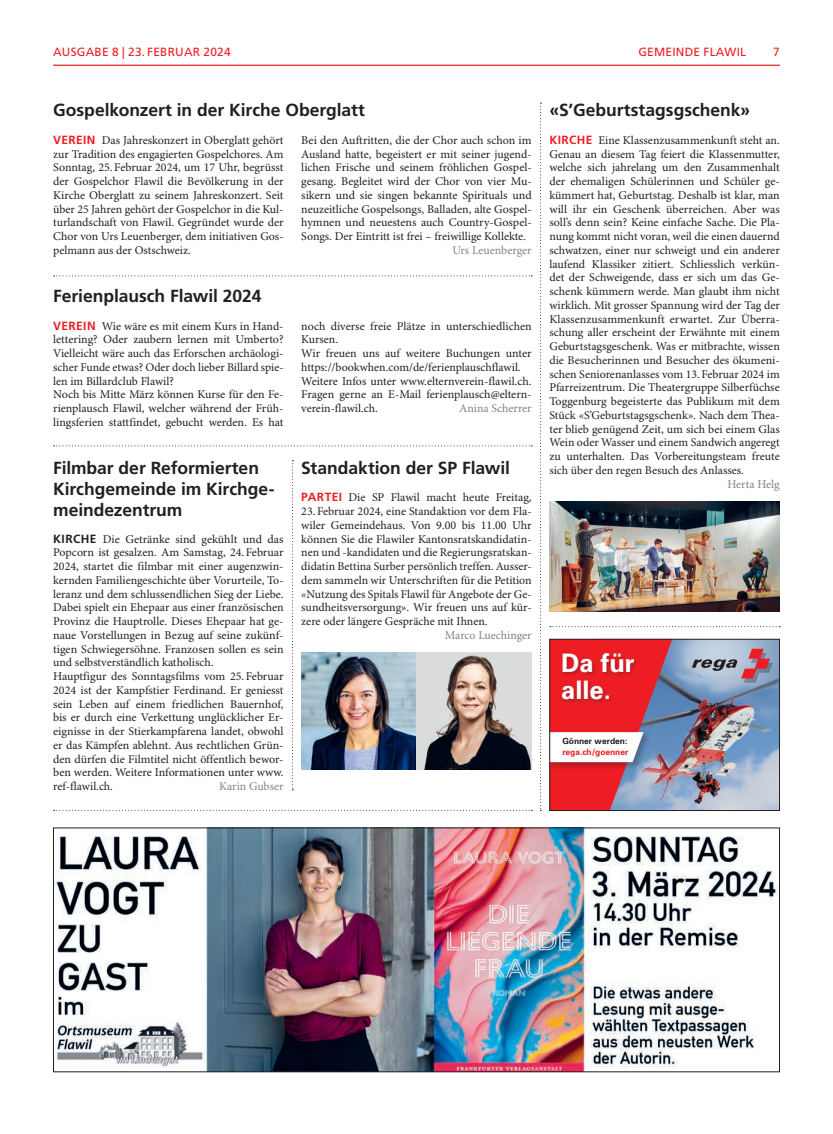
<style>
.page{position:relative;width:833px;height:1134px;background:#fff}
.page>*{position:absolute;margin:0;border:0;box-sizing:border-box;transform-origin:0 0}
.t1{font:700 25.5px/26.9px "Univers";color:#fff}
.t2{font:700 17.5px/21.2px "Frutiger LT Std";letter-spacing:-.005em;color:#231f20}
.t3{font:11.88px/13.8px "Minion Pro";color:#231f20;text-align:justify}
.t4{font:11.88px "Minion Pro";color:#808285}
.t5{font:11.88px "Frutiger LT Std";letter-spacing:.02em;color:#ee1d23}
.t6{font:700 8.5px "Univers";color:#ee1d23}
.t7{font:700 8.5px "Univers";color:#231f20}
.s1{font-family:"Frutiger LT Std";font-weight:700;color:#ee1d23}
.s2{font-family:"Frutiger LT Std";font-weight:700}
</style>
<div class="page">
<hr style="left:53px;top:65px;width:727px;height:1px;background:#ee1d23">
<svg style="left:540px;top:103px;width:1px;height:708px"></svg>
<svg style="left:54px;top:275px;width:478px;height:1px"></svg>
<svg style="left:54px;top:445px;width:478px;height:1px"></svg>
<svg style="left:54px;top:810px;width:478px;height:1px"></svg>
<svg style="left:292px;top:460px;width:1px;height:330px"></svg>
<svg style="left:550px;top:626px;width:230px;height:1px"></svg>
<img style="left:55px;top:830px;width:723px;height:240px">
<div style="left:53px;top:828px;width:727px;height:244px;border:1px solid #231f20"></div>
<img style="left:301px;top:653px;width:230px;height:116px">
<img style="left:549px;top:501px;width:231px;height:110px">
<img style="left:551px;top:641px;width:227px;height:168px">
<div style="left:549px;top:639px;width:231px;height:172px;border:1px solid #231f20"></div>
<p class="t5" style="left:53px;top:45px;width:18px">AUSGABE</p>
<p class="t5" style="left:112px;top:45px;width:50px">8 | 23. FEBRUAR</p>
<p class="t5" style="left:204px;top:45px;width:29px">2024</p>
<p class="t5" style="left:638px;top:45px;width:109px">GEMEINDE FLAWIL</p>
<p class="t5" style="left:773px;top:45px;width:8px">7</p>
<h2 class="t2" style="left:53px;top:100px;width:313px">Gospelkonzert in der Kirche Oberglatt</h2>
<p class="t3" style="left:53px;top:134px;width:232px"><span class="s1">VEREIN</span> Das Jahreskonzert in Oberglatt gehört zur Tradition des engagierten Gospelchores. Am Sonntag, 25.Februar 2024, um 17 Uhr, begrüsst der Gospelchor Flawil die Bevölkerung in der Kirche Oberglatt zu seinem Jahreskonzert. Seit über 25 Jahren gehört der Gospelchor in die Kul&shy;turlandschaft von Flawil. Gegründet wurde der Chor von Urs Leuenberger, dem initiativen Gos&shy;pelmann aus der Ostschweiz.</p>
<p class="t3" style="left:301px;top:134px;width:232px">Bei den Auftritten, die der Chor auch schon im Ausland hatte, begeistert er mit seiner jugend&shy;lichen Frische und seinem fröhlichen Gospel&shy;gesang. Begleitet wird der Chor von vier Mu&shy;sikern und sie singen bekannte Spirituals und neuzeitliche Gospelsongs, Balladen, alte Gospel&shy;hymnen und neuestens auch Country-Gospel-Songs. Der Eintritt ist frei – freiwillige Kollekte.</p>
<p class="t4" style="left:452px;top:243px;width:81px">Urs Leuenberger</p>
<h2 class="t2" style="left:53px;top:285px;width:210px">Ferienplausch Flawil 2024</h2>
<p class="t3" style="left:53px;top:319px;width:232px;text-align:left"><span class="s1">VEREIN</span> Wie wäre es mit einem Kurs in Hand&shy;lettering? Oder zaubern lernen mit Umberto?<br>Vielleicht wäre auch das Erforschen archäologi&shy;scher Funde etwas? Oder doch lieber Billard spie&shy;len im Billardclub Flawil?<br>Noch bis Mitte März können Kurse für den Fe&shy;rienplausch Flawil, welcher während der Früh&shy;lingsferien stattfindet, gebucht werden. Es hat</p>
<p class="t3" style="left:301px;top:319px;width:232px;text-align:left">noch diverse freie Plätze in unterschiedlichen Kursen.<br>Wir freuen uns auf weitere Buchungen unter https://bookwhen.com/de/ferienplauschflawil.<br>Weitere Infos unter www.elternverein-flawil.ch.<br>Fragen gerne an E-Mail ferienplausch@eltern&shy;verein-flawil.ch.</p>
<p class="t4" style="left:459px;top:401px;width:74px">Anina Scherrer</p>
<h2 class="t2" style="left:53px;top:457px;width:223px">Filmbar der Reformierten<br>Kirchgemeinde im Kirchge&shy;meindezentrum</h2>
<p class="t3" style="left:53px;top:532px;width:232px;text-align:left"><span class="s2">KIRCHE</span> Die Getränke sind gekühlt und das Popcorn ist gesalzen. Am Samstag, 24.Februar 2024, startet die filmbar mit einer augenzwin&shy;kernden Familiengeschichte über Vorurteile, To&shy;leranz und dem schlussendlichen Sieg der Liebe.<br>Dabei spielt ein Ehepaar aus einer französischen Provinz die Hauptrolle. Dieses Ehepaar hat ge&shy;naue Vorstellungen in Bezug auf seine zukünf&shy;tigen Schwiegersöhne. Franzosen sollen es sein und selbstverständlich katholisch.<br>Hauptfigur des Sonntagsfilms vom 25.Februar 2024 ist der Kampfstier Ferdinand. Er geniesst sein Leben auf einem friedlichen Bauernhof, bis er durch eine Verkettung unglücklicher Er&shy;eignisse in der Stierkampfarena landet, obwohl er das Kämpfen ablehnt. Aus rechtlichen Grün&shy;den dürfen die Filmtitel nicht öffentlich bewor&shy;ben werden. Weitere Informationen unter www. ref-flawil.ch.</p>
<p class="t4" style="left:219px;top:779px;width:66px">Karin Gubser</p>
<h2 class="t2" style="left:301px;top:457px;width:210px">Standaktion der SP Flawil</h2>
<p class="t3" style="left:301px;top:491px;width:232px"><span class="s1">PARTEI</span> Die SP Flawil macht heute Freitag, 23.Februar 2024, eine Standaktion vor dem Fla&shy;wiler Gemeindehaus. Von 9.00 bis 11.00 Uhr können Sie die Flawiler Kantonsratskandidatin&shy;nen und -kandidaten und die Regierungsratskan&shy;didatin Bettina Surber persönlich treffen. Ausser&shy;dem sammeln wir Unterschriften für die Petition «Nutzung des Spitals Flawil für Angebote der Ge&shy;sundheitsversorgung». Wir freuen uns auf kür&shy;zere oder längere Gespräche mit Ihnen.</p>
<p class="t4" style="left:445px;top:628px;width:88px">Marco Luechinger</p>
<h2 class="t2" style="left:549px;top:100px;width:202px">«S’Geburtstagsgschenk»</h2>
<p class="t3" style="left:549px;top:134px;width:232px"><span class="s1">KIRCHE</span> Eine Klassenzusammenkunft steht an.<br>Genau an diesem Tag feiert die Klassenmutter, welche sich jahrelang um den Zusammenhalt der ehemaligen Schülerinnen und Schüler ge&shy;kümmert hat, Geburtstag. Deshalb ist klar, man will ihr ein Geschenk überreichen. Aber was soll’s denn sein? Keine einfache Sache. Die Pla&shy;nung kommt nicht voran, weil die einen dauernd schwatzen, einer nur schweigt und ein anderer laufend Klassiker zitiert. Schliesslich verkün&shy;det der Schweigende, dass er sich um das Ge&shy;schenk kümmern werde. Man glaubt ihm nicht wirklich. Mit grosser Spannung wird der Tag der Klassenzusammenkunft erwartet. Zur Überra&shy;schung aller erscheint der Erwähnte mit einem Geburtstagsgeschenk. Was er mitbrachte, wissen die Besucherinnen und Besucher des ökumeni&shy;schen Seniorenanlasses vom 13.Februar 2024 im Pfarreizentrum. Die Theatergruppe Silberfüchse Toggenburg begeisterte das Publikum mit dem Stück «S’Geburtstagsgschenk». Nach dem Thea&shy;ter blieb genügend Zeit, um sich bei einem Glas Wein oder Wasser und einem Sandwich angeregt zu unterhalten. Das Vorbereitungsteam freute sich über den regen Besuch des Anlasses.</p>
<p class="t4" style="left:727px;top:477px;width:54px">Herta Helg</p>
<h1 class="t1" style="left:561px;top:649px;width:75px">Da für alle.</h1>
<p class="t7" style="left:562px;top:735px;width:66px">Gönner werden:</p>
<p class="t6" style="left:562px;top:747px;width:68px">rega.ch/goenner</p>
</div>
